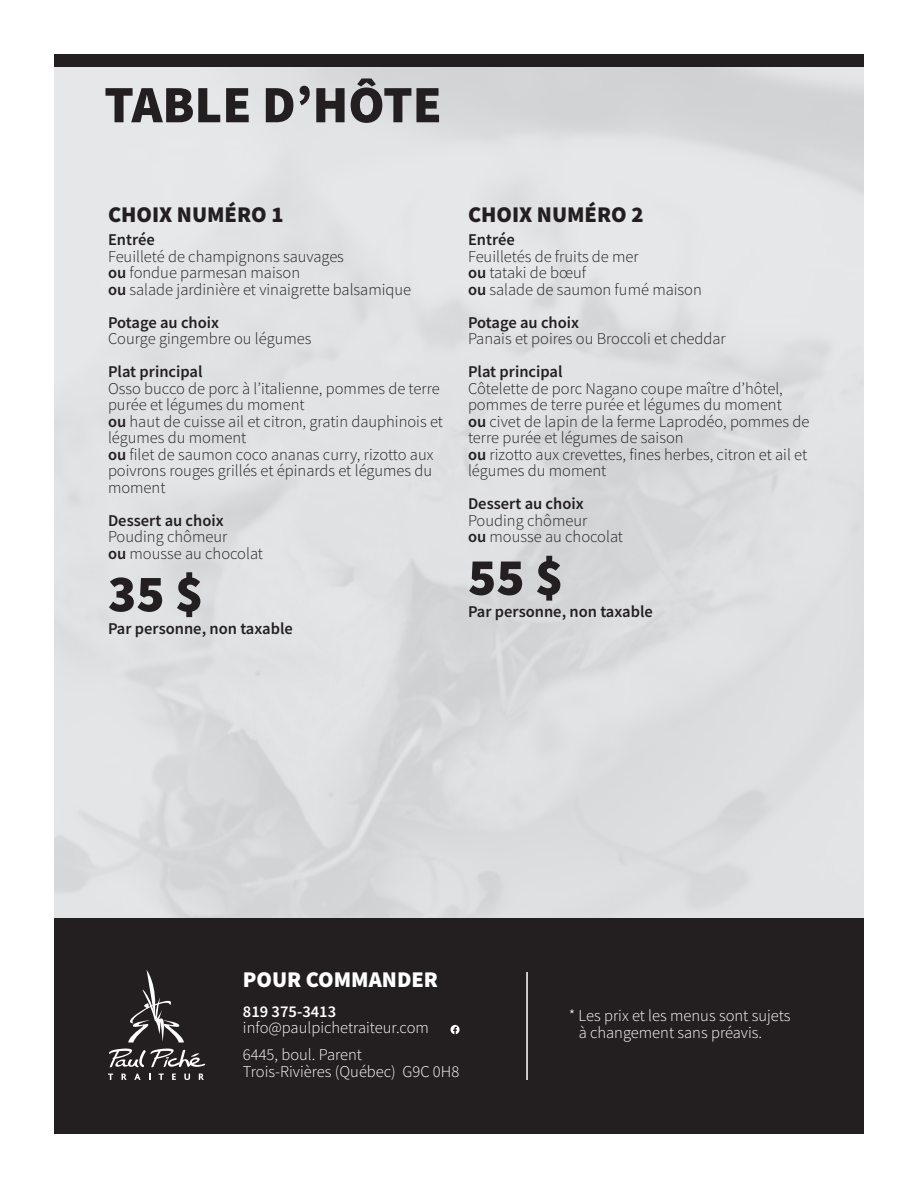
<style>
.page{position:relative;width:918px;height:1188px;background:#fff}
.page>*{position:absolute;margin:0;border:0;box-sizing:border-box;transform-origin:0 0}
.Titres_menu{font:900 52.5px "Source Sans Pro";color:#231f20}
.Sous-titres{font:900 22.5px "Source Sans Pro";color:#231f20}
.Sous-titres-2{font:900 22.5px "Source Sans Pro";color:#fff}
.t1{font:300 16.5px/16.5px "Source Sans Pro";color:#231f20}
.t2{font:600 16.5px "Source Sans Pro";color:#231f20}
.t3{font:300 16.5px/16.5px "Source Sans Pro";color:#fff}
.t4{font:600 16.5px "Source Sans Pro";color:#fff}
.s1{font-weight:600}
</style>
<div class="page">
<div style="left:54px;top:918px;width:810px;height:216px;background:#231f20"></div>
<div style="left:54px;top:54px;width:810px;height:13px;background:#231f20"></div>
<svg style="left:108px;top:1074px;width:5px;height:6px"></svg>
<svg style="left:122px;top:1074px;width:5px;height:6px"></svg>
<svg style="left:134px;top:1074px;width:7px;height:6px"></svg>
<svg style="left:159px;top:1074px;width:5px;height:6px"></svg>
<svg style="left:172px;top:1074px;width:4px;height:6px"></svg>
<svg style="left:184px;top:1074px;width:6px;height:6px"></svg>
<svg style="left:199px;top:1074px;width:5px;height:6px"></svg>
<svg style="left:109px;top:1049px;width:96px;height:19px"></svg>
<svg style="left:128px;top:970px;width:56px;height:73px"></svg>
<hr style="left:526px;top:972px;width:2px;height:108px;background:#fff">
<svg style="left:451px;top:1025px;width:9px;height:9px"></svg>
<p class="Titres_menu" style="left:104px;top:69px;width:339px">TABLE D’HÔTE</p>
<p class="Sous-titres" style="left:108px;top:199px;width:177px">CHOIX NUMÉRO 1</p>
<p class="t2" style="left:108px;top:229px;width:48px">Entrée</p>
<p class="t1" style="left:108px;top:248px;width:237px">Feuilleté de champignons sauvages</p>
<p class="t1" style="left:108px;top:265px;width:194px"><span class="s1">ou</span> fondue parmesan maison</p>
<p class="t1" style="left:108px;top:281px;width:305px"><span class="s1">ou</span> salade jardinière et vinaigrette balsamique</p>
<p class="t2" style="left:108px;top:312px;width:113px">Potage au choix</p>
<p class="t1" style="left:108px;top:331px;width:205px">Courge gingembre ou légumes</p>
<p class="t2" style="left:108px;top:361px;width:96px">Plat principal</p>
<p class="t1" style="left:108px;top:380px;width:333px">Osso bucco de porc à l’italienne, pommes de terre purée et légumes du moment</p>
<p class="t1" style="left:108px;top:413px;width:337px"><span class="s1">ou</span> haut de cuisse ail et citron, gratin dauphinois et légumes du moment</p>
<p class="t1" style="left:108px;top:446px;width:327px;text-align:justify"><span class="s1">ou</span> filet de saumon coco ananas curry, rizotto aux poivrons rouges grillés et épinards et légumes du moment</p>
<p class="t2" style="left:108px;top:510px;width:117px">Dessert au choix</p>
<p class="t1" style="left:108px;top:529px;width:121px">Pouding chômeur</p>
<p class="t1" style="left:108px;top:545px;width:157px"><span class="s1">ou</span> mousse au chocolat</p>
<p class="Titres_menu" style="left:108px;top:558px;width:97px">35 $</p>
<p class="t2" style="left:108px;top:618px;width:186px">Par personne, non taxable</p>
<p class="Sous-titres" style="left:468px;top:199px;width:177px">CHOIX NUMÉRO 2</p>
<p class="t2" style="left:468px;top:229px;width:48px">Entrée</p>
<p class="t1" style="left:468px;top:248px;width:172px">Feuilletés de fruits de mer</p>
<p class="t1" style="left:468px;top:265px;width:120px"><span class="s1">ou</span> tataki de bœuf</p>
<p class="t1" style="left:468px;top:281px;width:235px"><span class="s1">ou</span> salade de saumon fumé maison</p>
<p class="t2" style="left:468px;top:312px;width:113px">Potage au choix</p>
<p class="t1" style="left:468px;top:331px;width:259px">Panais et poires ou Broccoli et cheddar</p>
<p class="t2" style="left:468px;top:361px;width:96px">Plat principal</p>
<p class="t1" style="left:468px;top:380px;width:316px">Côtelette de porc Nagano coupe maître d’hôtel, pommes de terre purée et légumes du moment</p>
<p class="t1" style="left:468px;top:413px;width:343px"><span class="s1">ou</span> civet de lapin de la ferme Laprodéo, pommes de terre purée et légumes de saison</p>
<p class="t1" style="left:468px;top:446px;width:341px"><span class="s1">ou</span> rizotto aux crevettes, fines herbes, citron et ail et légumes du moment</p>
<p class="t2" style="left:468px;top:493px;width:117px">Dessert au choix</p>
<p class="t1" style="left:468px;top:512px;width:121px">Pouding chômeur</p>
<p class="t1" style="left:468px;top:529px;width:157px"><span class="s1">ou</span> mousse au chocolat</p>
<p class="Titres_menu" style="left:468px;top:541px;width:97px">55 $</p>
<p class="t2" style="left:468px;top:601px;width:186px">Par personne, non taxable</p>
<p class="Sous-titres-2" style="left:243px;top:964px;width:197px">POUR COMMANDER</p>
<p class="t4" style="left:243px;top:1000px;width:95px">819 375-3413</p>
<p class="t3" style="left:243px;top:1019px;width:188px">info@paulpichetraiteur.com</p>
<p class="t3" style="left:243px;top:1046px;width:121px">6445, boul. Parent</p>
<p class="t3" style="left:243px;top:1063px;width:218px">Trois-Rivières (Québec) G9C 0H8</p>
<p class="t3" style="left:579px;top:1007px;width:213px;text-indent:-10px">* Les prix et les menus sont sujets à changement sans préavis.</p>
</div>
